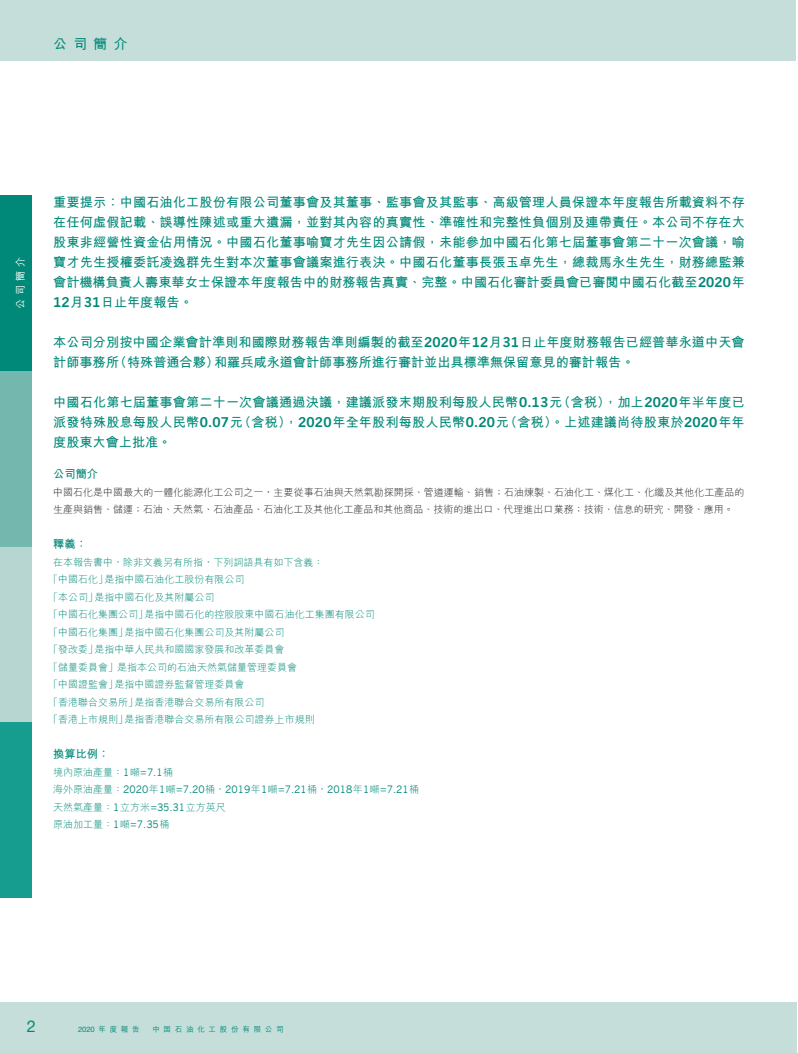
<style>
.page{position:relative;width:798px;height:1053px;background:#fff}
.page>*{position:absolute;margin:0;border:0;box-sizing:border-box;transform-origin:0 0}
.t1{font:16.25px "Helvetica Neue LT Std";color:#008978}
.t2{font:700 13.75px "M Hei HK";color:#008978}
.t3{font:700 13.12px/20px "M Hei HK";color:#008978;text-align:justify}
.t4{font:700 11.25px "M Hei HK";color:#008978}
.t5{font:300 10px/17.5px "M Hei HK";color:#008978}
.t6{font:300 10px/17.5px "M Hei HK";color:#231f20}
.t7{font:10px "News Gothic";color:#008978}
.t8{font:500 10px "M Hei HK";color:#fff}
.t9{font:500 7.5px "M Hei HK";letter-spacing:.5em;color:#008978}
.t10{font:7.5px "Helvetica Neue LT Std";color:#008978}
.s1{font-family:"News Gothic"}
.s2{font-family:"News Gothic";font-weight:400}
.s3{font-family:"M Hei HK";font-weight:300}
.s4{font-family:"M Hei HK";font-weight:500}
.s5{font-family:"M Hei HKS"}
</style>
<div class="page">
<div style="left:0;top:1002px;width:796px;height:50px;background:#c5deda"></div>
<div style="left:0;top:722px;width:32px;height:175px;background:#179d90"></div>
<div style="left:0;top:546px;width:32px;height:176px;background:#b7d6d2"></div>
<div style="left:0;top:371px;width:32px;height:175px;background:#74b7af"></div>
<div style="left:0;top:195px;width:32px;height:176px;background:#008978"></div>
<div style="left:0;top:0;width:795px;height:61px;background:#c5deda"></div>
<p class="t2" style="left:53px;top:34px;width:76px">公司簡介</p>
<p class="t8" style="left:13px;top:309px;width:54px;rotate:-90deg">公司簡介</p>
<p class="t3" style="left:53px;top:191px;width:693px">重要提示：中國石油化工股份有限公司董事會及其董事、監事會及其監事、高級管理人員保證本年度報告所載資料不存在任何虛假記載、誤導性陳述或重大遺漏，並對其內容的真實性、準確性和完整性負個別及連帶責任。本公司不存在大股東非經營性資金佔用情況。中國石化董事喻寶才先生因公請假，未能參加中國石化第七屆董事會第二十一次會議，喻寶才先生授權委託凌逸群先生對本次董事會議案進行表決。中國石化董事長張玉卓先生，總裁馬永生先生，財務總監兼會計機構負責人壽東華女士保證本年度報告中的財務報告真實、完整。中國石化審計委員會已審閱中國石化截至<span class="s1">2020</span>年<span class="s1">12</span>月<span class="s1">31</span>日止年度報告。</p>
<p class="t3" style="left:53px;top:331px;width:692px">本公司分別按中國企業會計準則和國際財務報告準則編製的截至<span class="s1">2020</span>年<span class="s1">12</span>月<span class="s1">31</span>日止年度財務報告已經普華永道中天會計師事務所（特殊普通合夥）和羅兵咸永道會計師事務所進行審計並出具標準無保留意見的審計報告。</p>
<p class="t3" style="left:53px;top:391px;width:692px">中國石化第七屆董事會第二十一次會議通過決議，建議派發末期股利每股人民幣<span class="s1">0.13</span>元（含稅），加上<span class="s1">2020</span>年半年度已派發特殊股息每股人民幣<span class="s1">0.07</span>元（含稅），<span class="s1">2020</span>年全年股利每股人民幣<span class="s1">0.20</span>元（含稅）。上述建議尚待股東於<span class="s1">2020</span>年年度股東大會上批准。</p>
<p class="t4" style="left:53px;top:466px;width:46px">公司簡介</p>
<p class="t6" style="left:53px;top:483px;width:692px">中國石化是中國最大的一體化能源化工公司之一，主要從事石油與天然氣勘探開採、管道運輸、銷售；石油煉製、石油化工、煤化工、化纖及其他化工產品的生產與銷售、儲運；石油、天然氣、石油產品、石油化工及其他化工產品和其他商品、技術的進出口、代理進出口業務；技術、信息的研究、開發、應用。</p>
<p class="t4" style="left:53px;top:536px;width:35px">釋義：</p>
<p class="t5" style="left:48px;top:553px;width:328px;text-indent:5px">在本報告書中，除非文義另有所指，下列詞語具有如下含義：<br>「中國石化」是指中國石油化工股份有限公司<br>「本公司」是指中國石化及其附屬公司<br>「中國石化集團公司」是指中國石化的控股股東中國石油化工集團有限公司「中國石化集團」是指中國石化集團公司及其附屬公司<br>「發改委」是指中華人民共和國國家發展和改革委員會<br>「儲量委員會」是指本公司的石油天然氣儲量管理委員會<br>「中國證監會」是指中國證券監督管理委員會<br>「香港聯合交易所」是指香港聯合交易所有限公司<br>「香港上市規則」是指香港聯合交易所有限公司證券上市規則</p>
<p class="t4" style="left:53px;top:746px;width:58px">換算比例：</p>
<p class="t5" style="left:53px;top:763px;width:121px">境內原油產量：<span class="s2">1</span>噸<span class="s2">=7.1</span>桶</p>
<p class="t7" style="left:53px;top:783px;width:367px"><span class="s3">海外原油產量：</span>2020<span class="s3">年</span>1<span class="s3">噸</span>=7.20<span class="s3">桶，</span>2019<span class="s3">年</span>1<span class="s3">噸</span>=7.21<span class="s3">桶，</span>2018<span class="s3">年</span>1<span class="s3">噸</span>=7.21<span class="s3">桶</span></p>
<p class="t5" style="left:53px;top:798px;width:174px">天然氣產量：<span class="s2">1</span>立方米<span class="s2">=35.31</span>立方英尺原油加工量：<span class="s2">1</span>噸<span class="s2">=7.35</span>桶</p>
<p class="t1" style="left:27px;top:1016px;width:11px">2</p>
<p class="t10" style="left:78px;top:1024px;width:63px">2020<span class="s4">年度報告</span></p>
<p class="t9" style="left:152px;top:1023px;width:133px">中<span class="s5">國</span>石油化工股份有限公司</p>
</div>
